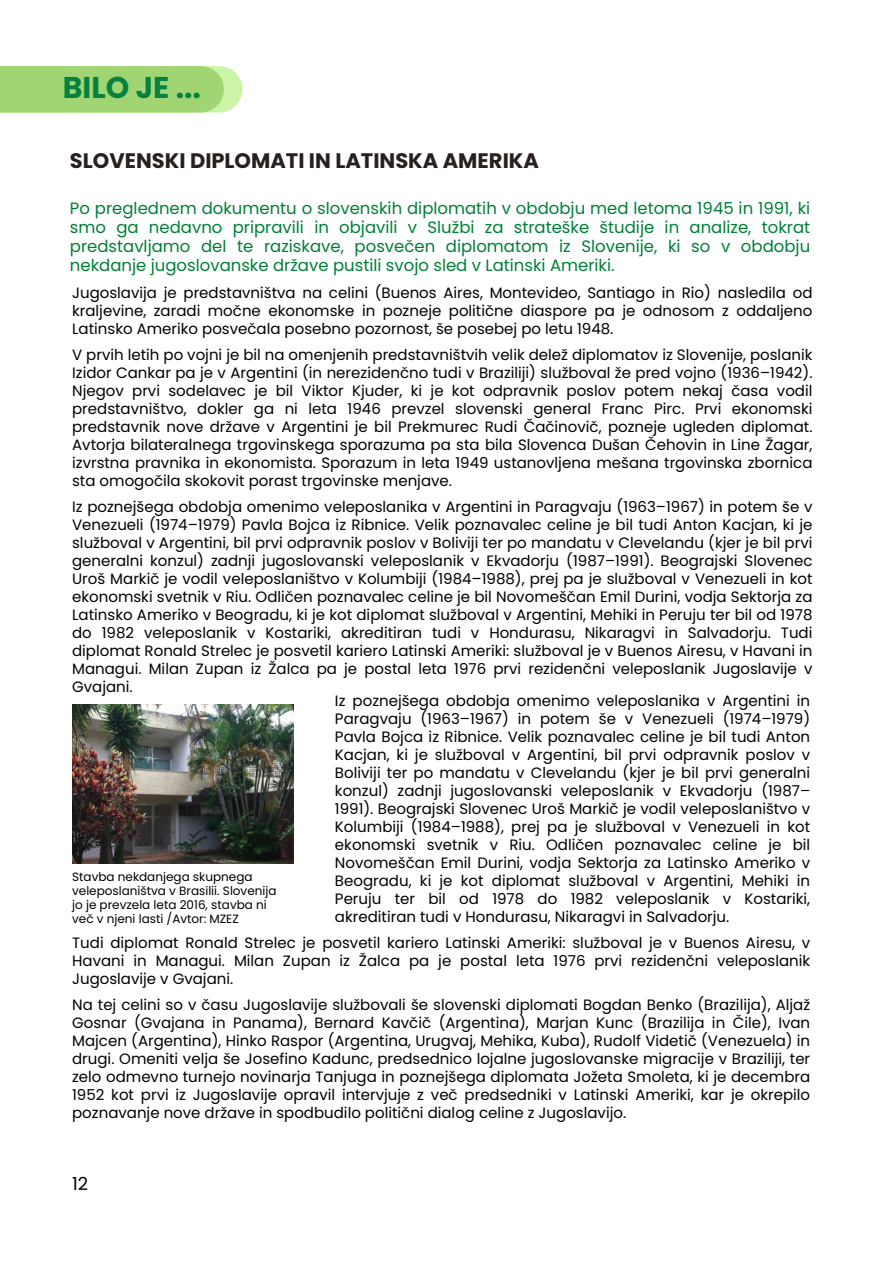
<style>
.page{position:relative;width:894px;height:1264px;background:#fff}
.page>*{position:absolute;margin:0;border:0;box-sizing:border-box;transform-origin:0 0}
.t1{font:700 30px "Poppins";color:#058141}
.t2{font:700 21px "Poppins";color:#27201f}
.t3{font:18px "Poppins";color:#000}
.t4{font:16.5px/19.2px "Poppins";color:#008036;text-align:justify}
.t5{font:15px/18px "Poppins";color:#000;text-align:justify}
.t6{font:12px/14px "Poppins";color:#000}
</style>
<div class="page">
<svg style="left:0;top:66px;width:242px;height:46px;background:#a5d778"></svg>
<img style="left:72px;top:704px;width:222px;height:159px">
<h1 class="t1" style="left:63px;top:66px;width:140px">BILO JE ...</h1>
<h3 class="t2" style="left:70px;top:146px;width:470px">SLOVENSKI DIPLOMATI IN LATINSKA AMERIKA</h3>
<h2 class="t4" style="left:70px;top:198px;width:741px">Po preglednem dokumentu o slovenskih diplomatih v obdobju med letoma 1945 in 1991, ki smo ga nedavno pripravili in objavili v Službi za strateške študije in analize, tokrat predstavljamo del te raziskave, posvečen diplomatom iz Slovenije, ki so v obdobju nekdanje jugoslovanske države pustili svojo sled v Latinski Ameriki.</h2>
<h3 class="t5" style="left:72px;top:284px;width:741px">Jugoslavija je predstavništva na celini (Buenos Aires, Montevideo, Santiago in Rio) nasledila od kraljevine, zaradi močne ekonomske in pozneje politične diaspore pa je odnosom z oddaljeno Latinsko Ameriko posvečala posebno pozornost, še posebej po letu 1948.</h3>
<h3 class="t5" style="left:72px;top:346px;width:741px">V prvih letih po vojni je bil na omenjenih predstavništvih velik delež diplomatov iz Slovenije, poslanik Izidor Cankar pa je v Argentini (in nerezidenčno tudi v Braziliji) služboval že pred vojno (1936–1942).<br>Njegov prvi sodelavec je bil Viktor Kjuder, ki je kot odpravnik poslov potem nekaj časa vodil predstavništvo, dokler ga ni leta 1946 prevzel slovenski general Franc Pirc. Prvi ekonomski predstavnik nove države v Argentini je bil Prekmurec Rudi Čačinovič, pozneje ugleden diplomat.<br>Avtorja bilateralnega trgovinskega sporazuma pa sta bila Slovenca Dušan Čehovin in Line Žagar, izvrstna pravnika in ekonomista. Sporazum in leta 1949 ustanovljena mešana trgovinska zbornica sta omogočila skokovit porast trgovinske menjave.</h3>
<h3 class="t5" style="left:72px;top:497px;width:741px">Iz poznejšega obdobja omenimo veleposlanika v Argentini in Paragvaju (1963–1967) in potem še v Venezueli (1974–1979) Pavla Bojca iz Ribnice. Velik poznavalec celine je bil tudi Anton Kacjan, ki je služboval v Argentini, bil prvi odpravnik poslov v Boliviji ter po mandatu v Clevelandu (kjer je bil prvi generalni konzul) zadnji jugoslovanski veleposlanik v Ekvadorju (1987–1991). Beograjski Slovenec Uroš Markič je vodil veleposlaništvo v Kolumbiji (1984–1988), prej pa je služboval v Venezueli in kot ekonomski svetnik v Riu. Odličen poznavalec celine je bil Novomeščan Emil Durini, vodja Sektorja za Latinsko Ameriko v Beogradu, ki je kot diplomat služboval v Argentini, Mehiki in Peruju ter bil od 1978 do 1982 veleposlanik v Kostariki, akreditiran tudi v Hondurasu, Nikaragvi in Salvadorju. Tudi diplomat Ronald Strelec je posvetil kariero Latinski Ameriki: služboval je v Buenos Airesu, v Havani in Managui. Milan Zupan iz Žalca pa je postal leta 1976 prvi rezidenčni veleposlanik Jugoslavije v Gvajani.</h3>
<p class="t5" style="left:335px;top:692px;width:476px">Iz poznejšega obdobja omenimo veleposlanika v Argentini in Paragvaju (1963–1967) in potem še v Venezueli (1974–1979)<br>Pavla Bojca iz Ribnice. Velik poznavalec celine je bil tudi Anton Kacjan, ki je služboval v Argentini, bil prvi odpravnik poslov v Boliviji ter po mandatu v Clevelandu (kjer je bil prvi generalni konzul) zadnji jugoslovanski veleposlanik v Ekvadorju (1987– 1991). Beograjski Slovenec Uroš Markič je vodil veleposlaništvo v Kolumbiji (1984–1988), prej pa je služboval v Venezueli in kot ekonomski svetnik v Riu. Odličen poznavalec celine je bil Novomeščan Emil Durini, vodja Sektorja za Latinsko Ameriko v Beogradu, ki je kot diplomat služboval v Argentini, Mehiki in Peruju ter bil od 1978 do 1982 veleposlanik v Kostariki, akreditiran tudi v Hondurasu, Nikaragvi in Salvadorju.</p>
<h3 class="t5" style="left:72px;top:933px;width:739px">Tudi diplomat Ronald Strelec je posvetil kariero Latinski Ameriki: služboval je v Buenos Airesu, v Havani in Managui. Milan Zupan iz Žalca pa je postal leta 1976 prvi rezidenčni veleposlanik Jugoslavije v Gvajani.</h3>
<h3 class="t5" style="left:72px;top:995px;width:739px">Na tej celini so v času Jugoslavije službovali še slovenski diplomati Bogdan Benko (Brazilija), Aljaž Gosnar (Gvajana in Panama), Bernard Kavčič (Argentina), Marjan Kunc (Brazilija in Čile), Ivan Majcen (Argentina), Hinko Raspor (Argentina, Urugvaj, Mehika, Kuba), Rudolf Videtič (Venezuela) in drugi. Omeniti velja še Josefino Kadunc, predsednico lojalne jugoslovanske migracije v Braziliji, ter zelo odmevno turnejo novinarja Tanjuga in poznejšega diplomata Jožeta Smoleta, ki je decembra 1952 kot prvi iz Jugoslavije opravil intervjuje z več predsedniki v Latinski Ameriki, kar je okrepilo poznavanje nove države in spodbudilo politični dialog celine z Jugoslavijo.</h3>
<p class="t6" style="left:72px;top:869px;width:206px">Stavba nekdanjega skupnega veleposlaništva v Brasilii. Slovenija jo je prevzela leta 2016, stavba ni več v njeni lasti /Avtor: MZEZ</p>
<h3 class="t3" style="left:72px;top:1171px;width:18px">12</h3>
</div>
